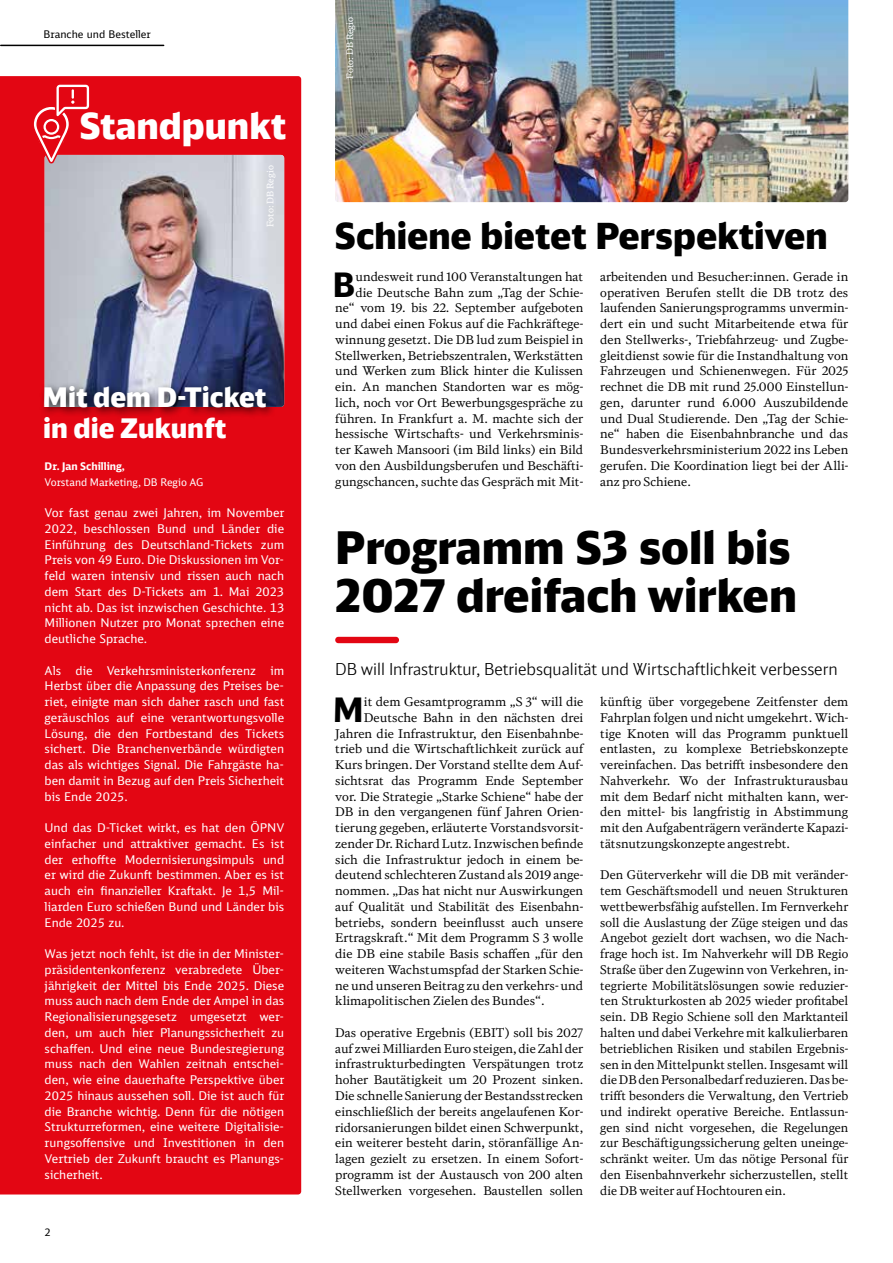
<style>
.page{position:relative;width:893px;height:1263px;background:#fff}
.page>*{position:absolute;margin:0;border:0;box-sizing:border-box;transform-origin:0 0}
.t1{font:900 45px/47.2px "DB Neo Head";color:#000}
.t2{font:900 36px "DB Head";color:#000}
.t3{font:900 36px "DB Neo Head";color:#fff}
.t4{font:700 33.6px "DB Neo Sans";color:#000}
.t5{font:900 27px "DB Neo Head";color:#fff}
.t6{font:300 16.5px "DB Neo Head";color:#000}
.t7{font:12px/15.8px "DB Serif";color:#000;text-align:justify}
.t8{font:12px/15.8px "DB Neo Sans";color:#fff;text-align:justify}
.t9{font:10.5px "DB Neo Sans";color:#fff}
.t10{font:10.5px "DB Neo Sans";color:#000}
.t11{font:700 10.5px "DB Neo Sans";color:#fff}
.t12{font:9px "DB News";color:#fff}
</style>
<div class="page">
<div style="left:335px;top:637px;width:64px;height:6px;background:#e30613;border-radius:3px"></div>
<div style="left:0;top:76px;width:301px;height:1118px;background:#e30613"></div>
<img style="left:45px;top:155px;width:239px;height:252px">
<div style="left:40px;top:381px;width:237px;height:38px;background:#000;opacity:.75"></div>
<svg style="left:32px;top:82px;width:60px;height:82px;background:#e33742"></svg>
<img style="left:335px;top:0;width:513px;height:202px">
<hr style="left:1px;top:45px;width:163px;height:1px;background:#000">
<p class="t10" style="left:44px;top:28px;width:109px">Branche und Besteller</p>
<h2 class="t3" style="left:79px;top:103px;width:208px">Standpunkt</h2>
<p class="t12" style="left:265px;top:227px;width:63px;rotate:-90deg">Foto: DB Regio</p>
<h3 class="t5" style="left:43px;top:380px;width:225px">Mit dem D-Ticket</h3>
<h3 class="t5" style="left:43px;top:411px;width:185px">in die Zukunft</h3>
<p class="t11" style="left:45px;top:459px;width:82px">Dr. Jan Schilling,</p>
<p class="t9" style="left:45px;top:475px;width:160px">Vorstand Marketing, DB Regio AG</p>
<p class="t8" style="left:45px;top:505px;width:241px">Vor fast genau zwei Jahren, im November 2022, beschlossen Bund und Länder die Einführung des Deutschland-Tickets zum Preis von 49 Euro. Die Diskussionen im Vor&shy;feld waren intensiv und rissen auch nach dem Start des D-Tickets am 1. Mai 2023 nicht ab. Das ist inzwischen Geschichte. 13<br>Millionen Nutzer pro Monat sprechen eine deutliche Sprache.</p>
<p class="t8" style="left:45px;top:662px;width:241px">Als die Verkehrsministerkonferenz im Herbst über die Anpassung des Preises be&shy;riet, einigte man sich daher rasch und fast geräuschlos auf eine verantwortungsvolle Lösung, die den Fortbestand des Tickets sichert. Die Branchenverbände würdigten das als wichtiges Signal. Die Fahrgäste ha&shy;ben damit in Bezug auf den Preis Sicherheit bis Ende 2025.</p>
<p class="t8" style="left:45px;top:820px;width:241px">Und das D-Ticket wirkt, es hat den ÖPNV einfacher und attraktiver gemacht. Es ist der erhoffte Modernisierungsimpuls und er wird die Zukunft bestimmen. Aber es ist auch ein finanzieller Kraftakt. Je 1,5 Mil&shy;liarden Euro schießen Bund und Länder bis Ende 2025 zu.</p>
<p class="t8" style="left:45px;top:946px;width:241px">Was jetzt noch fehlt, ist die in der Minister&shy;präsidentenkonferenz verabredete Über&shy;jährigkeit der Mittel bis Ende 2025. Diese muss auch nach dem Ende der Ampel in das Regionalisierungsgesetz umgesetzt wer&shy;den, um auch hier Planungssicherheit zu schaffen. Und eine neue Bundesregierung muss nach den Wahlen zeitnah entschei&shy;den, wie eine dauerhafte Perspektive über 2025 hinaus aussehen soll. Die ist auch für die Branche wichtig. Denn für die nötigen Strukturreformen, eine weitere Digitalisie&shy;rungsoffensive und Investitionen in den Vertrieb der Zukunft braucht es Planungs&shy;sicherheit.</p>
<p class="t10" style="left:45px;top:1226px;width:8px">2</p>
<p class="t12" style="left:344px;top:79px;width:63px;rotate:-90deg">Foto: DB Regio</p>
<h2 class="t2" style="left:335px;top:213px;width:494px">Schiene bietet Perspektiven</h2>
<p class="t7" style="left:335px;top:269px;width:250px;text-align:right">undesweit rund 100 Veranstaltungen hat<br>die Deutsche Bahn zum „Tag der Schie&shy;ne“ vom 19. bis 22. September aufgeboten und dabei einen Fokus auf die Fachkräftege&shy;winnung gesetzt. Die DB lud zum Beispiel in Stellwerken, Betriebszentralen, Werkstätten und Werken zum Blick hinter die Kulissen ein. An manchen Standorten war es mög&shy;lich, noch vor Ort Bewerbungsgespräche zu führen. In Frankfurt a. M. machte sich der hessische Wirtschafts- und Verkehrsminis&shy;ter Kaweh Mansoori (im Bild links) ein Bild von den Ausbildungsberufen und Beschäfti&shy;gungschancen, suchte das Gespräch mit Mit-</p>
<p class="t7" style="left:600px;top:269px;width:250px">arbeitenden und Besucher:innen. Gerade in operativen Berufen stellt die DB trotz des laufenden Sanierungsprogramms unvermin&shy;dert ein und sucht Mitarbeitende etwa für den Stellwerks-, Triebfahrzeug- und Zugbe&shy;gleitdienst sowie für die Instandhaltung von Fahrzeugen und Schienenwegen. Für 2025 rechnet die DB mit rund 25.000 Einstellun&shy;gen, darunter rund 6.000 Auszubildende und Dual Studierende. Den „Tag der Schie&shy;ne“ haben die Eisenbahnbranche und das Bundesverkehrsministerium 2022 ins Leben gerufen. Die Koordination liegt bei der Alli&shy;anz pro Schiene.</p>
<h3 class="t4" style="left:333px;top:263px;width:24px">B</h3>
<h1 class="t1" style="left:335px;top:523px;width:463px">Programm S3 soll bis<br>2027 dreifach wirken</h1>
<h3 class="t6" style="left:335px;top:659px;width:504px">DB will Infrastruktur, Betriebsqualität und Wirtschaftlichkeit verbessern</h3>
<h3 class="t4" style="left:333px;top:688px;width:33px">M</h3>
<p class="t7" style="left:364px;top:694px;width:221px">it dem Gesamtprogramm „S 3“ will die</p>
<p class="t7" style="left:364px;top:710px;width:221px">Deutsche Bahn in den nächsten drei</p>
<p class="t7" style="left:335px;top:725px;width:250px">Jahren die Infrastruktur, den Eisenbahnbe-</p>
<p class="t7" style="left:335px;top:741px;width:250px">trieb und die Wirtschaftlichkeit zurück auf</p>
<p class="t7" style="left:335px;top:757px;width:250px">Kurs bringen. Der Vorstand stellte dem Auf-</p>
<p class="t7" style="left:335px;top:773px;width:250px">sichtsrat das Programm Ende September</p>
<p class="t7" style="left:335px;top:788px;width:250px">vor. Die Strategie „Starke Schiene“ habe der</p>
<p class="t7" style="left:335px;top:804px;width:250px">DB in den vergangenen fünf Jahren Orien-</p>
<p class="t7" style="left:335px;top:820px;width:250px">tierung gegeben, erläuterte Vorstandsvorsit-</p>
<p class="t7" style="left:335px;top:835px;width:250px">zender Dr. Richard Lutz. Inzwischen befinde</p>
<p class="t7" style="left:335px;top:851px;width:250px">sich die Infrastruktur jedoch in einem be-</p>
<p class="t7" style="left:335px;top:867px;width:250px">deutend schlechteren Zustand als 2019 ange-</p>
<p class="t7" style="left:335px;top:883px;width:250px">nommen. „Das hat nicht nur Auswirkungen</p>
<p class="t7" style="left:335px;top:898px;width:250px">auf Qualität und Stabilität des Eisenbahn-</p>
<p class="t7" style="left:335px;top:914px;width:250px">betriebs, sondern beeinflusst auch unsere</p>
<p class="t7" style="left:335px;top:930px;width:250px">Ertragskraft.“ Mit dem Programm S 3 wolle</p>
<p class="t7" style="left:335px;top:946px;width:250px">die DB eine stabile Basis schaffen „für den</p>
<p class="t7" style="left:335px;top:961px;width:250px">weiteren Wachstumspfad der Starken Schie-</p>
<p class="t7" style="left:335px;top:977px;width:250px">ne und unseren Beitrag zu den verkehrs- und</p>
<p class="t7" style="left:335px;top:993px;width:211px">klimapolitischen Zielen des Bundes“.</p>
<p class="t7" style="left:335px;top:1025px;width:250px">Das operative Ergebnis (EBIT) soll bis 2027 auf zwei Milliarden Euro steigen, die Zahl der infrastrukturbedingten Verspätungen trotz hoher Bautätigkeit um 20 Prozent sinken.<br>Die schnelle Sanierung der Bestandsstrecken einschließlich der bereits angelaufenen Kor&shy;ridorsanierungen bildet einen Schwerpunkt, ein weiterer besteht darin, störanfällige An&shy;lagen gezielt zu ersetzen. In einem Sofort&shy;programm ist der Austausch von 200 alten Stellwerken vorgesehen. Baustellen sollen</p>
<p class="t7" style="left:600px;top:694px;width:250px">künftig über vorgegebene Zeitfenster dem Fahrplan folgen und nicht umgekehrt. Wich&shy;tige Knoten will das Programm punktuell entlasten, zu komplexe Betriebskonzepte vereinfachen. Das betrifft insbesondere den Nahverkehr. Wo der Infrastrukturausbau mit dem Bedarf nicht mithalten kann, wer&shy;den mittel- bis langfristig in Abstimmung mit den Aufgabenträgern veränderte Kapazi&shy;tätsnutzungskonzepte angestrebt.</p>
<p class="t7" style="left:600px;top:867px;width:250px">Den Güterverkehr will die DB mit veränder&shy;tem Geschäftsmodell und neuen Strukturen wettbewerbsfähig aufstellen. Im Fernverkehr soll die Auslastung der Züge steigen und das Angebot gezielt dort wachsen, wo die Nach&shy;frage hoch ist. Im Nahverkehr will DB Regio Straße über den Zugewinn von Verkehren, in&shy;tegrierte Mobilitätslösungen sowie reduzier&shy;ten Strukturkosten ab 2025 wieder profitabel sein. DB Regio Schiene soll den Marktanteil halten und dabei Verkehre mit kalkulierbaren betrieblichen Risiken und stabilen Ergebnis&shy;sen in den Mittelpunkt stellen. Insgesamt will die DB den Personalbedarf reduzieren. Das be&shy;trifft besonders die Verwaltung, den Vertrieb und indirekt operative Bereiche. Entlassun&shy;gen sind nicht vorgesehen, die Regelungen zur Beschäftigungssicherung gelten uneinge&shy;schränkt weiter. Um das nötige Personal für den Eisenbahnverkehr sicherzustellen, stellt die DB weiter auf Hochtouren ein.</p>
</div>
